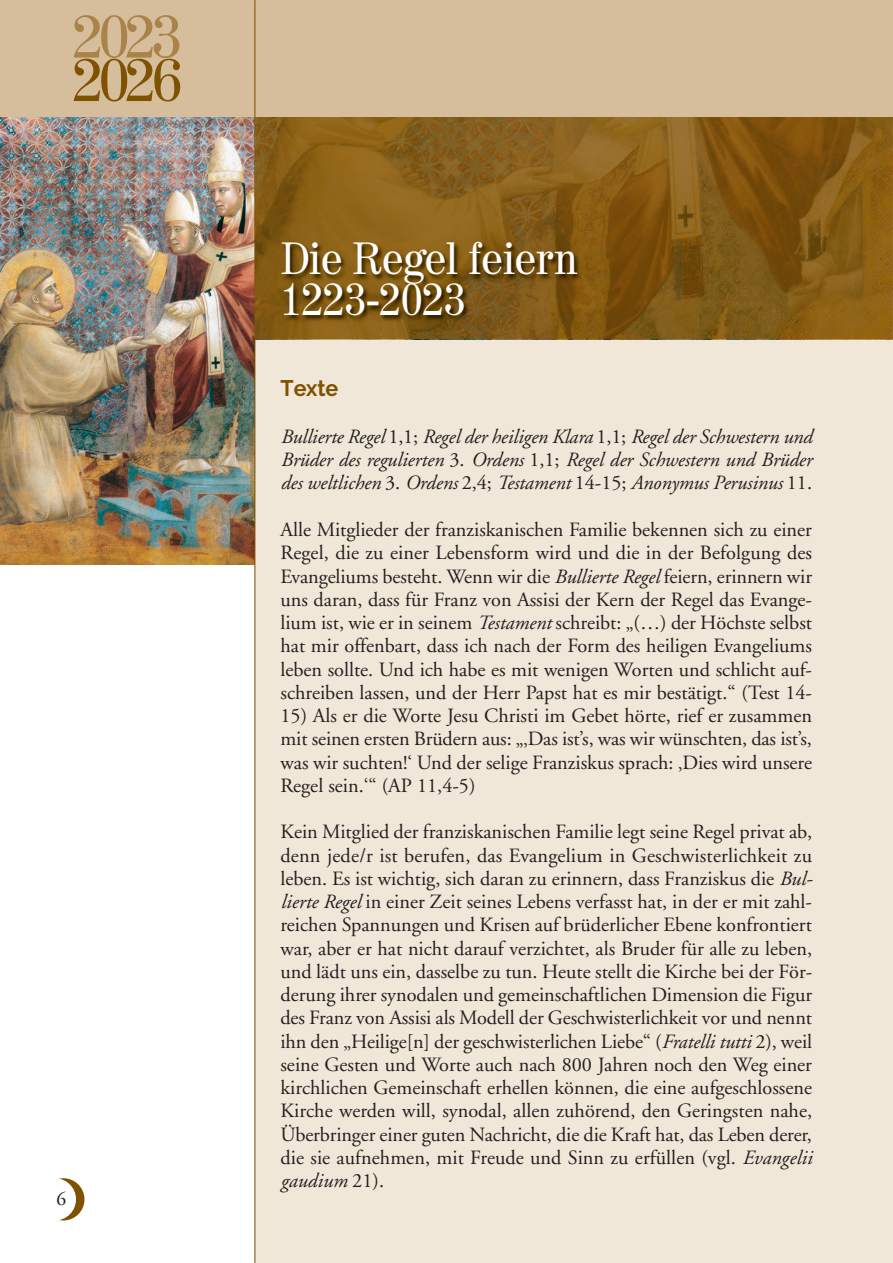
<style>
.page{position:relative;width:893px;height:1263px;background:#fff}
.page>*{position:absolute;margin:0;border:0;box-sizing:border-box;transform-origin:0 0}
.t1{font:60px "Century 725 BT";color:#a98349}
.t2{font:60px "Century 725 BT";color:#7e5200}
.t3{font:45px/40.5px "Century 725 BT";color:#fff;scale:.95 1}
.t4{font:700 22.5px "Raleway";color:#7e5200;scale:.95 1}
.t5{font:20.25px/23.2px "Adobe Garamond";color:#231f20;text-align:justify}
.t6{font:italic 20.25px/23.2px "Adobe Garamond";letter-spacing:-.005em;color:#231f20;text-align:justify}
.t7{font:19.5px "Adobe Garamond";color:#231f20}
.s1{font-style:normal}
.s2{font-style:italic}
</style>
<div class="page">
<div style="left:256px;top:0;width:636px;height:1263px;background:#f1e7d8"></div>
<img style="left:0;top:116px;width:254px;height:449px">
<img style="left:255px;top:116px;width:637px;height:223px">
<img style="left:271px;top:207px;width:561px;height:129px">
<div style="left:42px;top:1178px;width:42px;height:42px;background:#7e5200;border-radius:50%"></div>
<div style="left:34px;top:1178px;width:42px;height:42px;background:#fff;border-radius:50%"></div>
<div style="left:256px;top:0;width:636px;height:116px;background:#d6bd9b"></div>
<div style="left:0;top:0;width:255px;height:116px;background:#d6bd9b"></div>
<hr style="left:254px;top:0;width:1px;height:1263px;background:#7e5200">
<h1 class="t1" style="left:73px;top:15px;width:111px">2023</h1>
<h1 class="t2" style="left:73px;top:59px;width:111px">2026</h1>
<p class="t7" style="left:57px;top:1191px;width:11px">6</p>
<h2 class="t3" style="left:280px;top:243px;width:315px">Die Regel feiern<br>1223-2023</h2>
<p class="t4" style="left:280px;top:375px;width:62px">Texte</p>
<p class="t6" style="left:280px;top:426px;width:533px">Bullierte Regel <span class="s1">1,1;</span> Regel der heiligen Klara <span class="s1">1,1;</span> Regel der Schwestern und Brüder des regulierten <span class="s1">3.</span> Ordens <span class="s1">1,1;</span> Regel der Schwestern und Brüder des weltlichen <span class="s1">3.</span> Ordens <span class="s1">2,4;</span> Testament <span class="s1">14-15;</span> Anonymus Perusinus <span class="s1">11.</span></p>
<p class="t5" style="left:280px;top:520px;width:533px">Alle Mitglieder der franziskanischen Familie bekennen sich zu einer Regel, die zu einer Lebensform wird und die in der Befolgung des Evangeliums besteht. Wenn wir die <span class="s2">Bullierte Regel</span> feiern, erinnern wir uns daran, dass für Franz von Assisi der Kern der Regel das Evange&shy;lium ist, wie er in seinem <span class="s2">Testament</span> schreibt: „(…) der Höchste selbst hat mir offenbart, dass ich nach der Form des heiligen Evangeliums leben sollte. Und ich habe es mit wenigen Worten und schlicht auf&shy;schreiben lassen, und der Herr Papst hat es mir bestätigt.“ (Test 14-</p>
<p class="t5" style="left:280px;top:706px;width:533px">15) Als er die Worte Jesu Christi im Gebet hörte, rief er zusammen mit seinen ersten Brüdern aus: „‚Das ist’s, was wir wünschten, das ist’s, was wir suchten!‘ Und der selige Franziskus sprach: ‚Dies wird unsere Regel sein.‘“ (AP 11,4-5)</p>
<p class="t5" style="left:280px;top:822px;width:534px">Kein Mitglied der franziskanischen Familie legt seine Regel privat ab, denn jede/r ist berufen, das Evangelium in Geschwisterlichkeit zu leben. Es ist wichtig, sich daran zu erinnern, dass Franziskus die <span class="s2">Bul&shy;lierte Regel</span> in einer Zeit seines Lebens verfasst hat, in der er mit zahl&shy;reichen Spannungen und Krisen auf brüderlicher Ebene konfrontiert war, aber er hat nicht darauf verzichtet, als Bruder für alle zu leben, und lädt uns ein, dasselbe zu tun. Heute stellt die Kirche bei der För&shy;derung ihrer synodalen und gemeinschaftlichen Dimension die Figur des Franz von Assisi als Modell der Geschwisterlichkeit vor und nennt ihn den „Heilige[n] der geschwisterlichen Liebe“ (<span class="s2">Fratelli tutti</span> 2), weil seine Gesten und Worte auch nach 800 Jahren noch den Weg einer kirchlichen Gemeinschaft erhellen können, die eine aufgeschlossene Kirche werden will, synodal, allen zuhörend, den Geringsten nahe, Überbringer einer guten Nachricht, die die Kraft hat, das Leben derer, die sie aufnehmen, mit Freude und Sinn zu erfüllen (vgl. <span class="s2">Evangelii gaudium</span> 21).</p>
</div>
